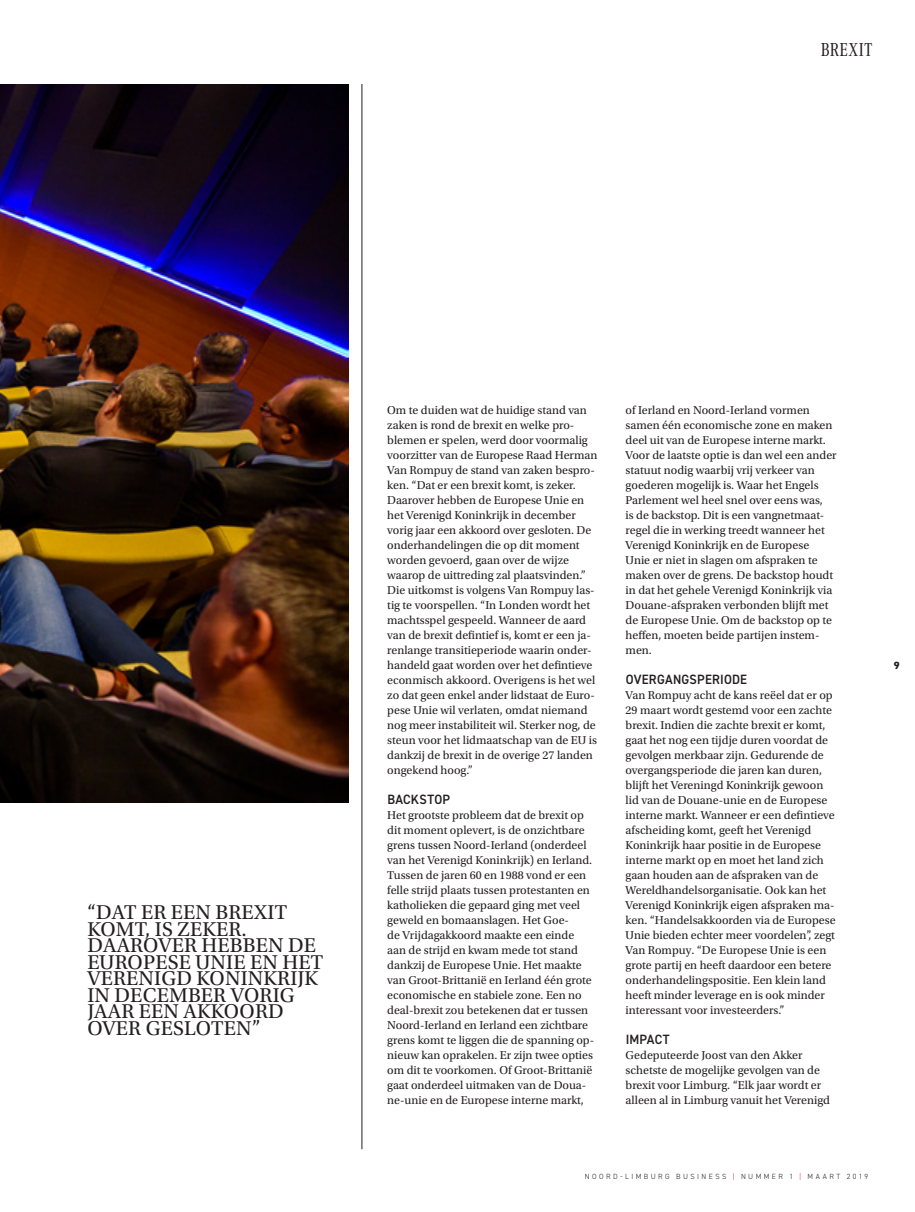
<style>
.page{position:relative;width:915px;height:1212px;background:#fff}
.page>*{position:absolute;margin:0;border:0;box-sizing:border-box;transform-origin:0 0}
.streamer_utopia{font:21px/16.5px "Utopia Std";letter-spacing:.01em;color:#231f20}
.t1{font:19.5px "Corporate A Cond Pro";letter-spacing:.01em;color:#231f20}
.tussenkop_dinn{font:600 13.5px "DIN2014";letter-spacing:.02em;color:#231f20;scale:.95 1}
.platte_tekst{font:12px/15px "Utopia Std";color:#231f20}
.t2{font:800 10.5px "DIN2014";color:#231f20}
.t3{font:300 7.5px "DIN2014";letter-spacing:.325em;color:#231f20}
.s1{color:#d81c23}
</style>
<div class="page">
<img style="left:0;top:84px;width:349px;height:718px">
<hr style="left:361px;top:84px;width:1px;height:1065px;background:#231f20">
<p class="t1" style="left:820px;top:36px;width:53px">BREXIT</p>
<p class="streamer_utopia" style="left:87px;top:904px;width:237px">“DAT ER EEN BREXIT<br>KOMT, IS ZEKER.<br>DAAROVER HEBBEN DE<br>EUROPESE UNIE EN HET<br>VERENIGD KONINKRIJK<br>IN DECEMBER VORIG<br>JAAR EEN AKKOORD<br>OVER GESLOTEN”</p>
<p class="platte_tekst" style="left:387px;top:403px;width:211px">Om te duiden wat de huidige stand van zaken is rond de brexit en welke pro&shy;blemen er spelen, werd door voormalig voorzitter van de Europese Raad Herman Van Rompuy de stand van zaken bespro&shy;ken. “Dat er een brexit komt, is zeker.<br>Daarover hebben de Europese Unie en het Verenigd Koninkrijk in december vorig jaar een akkoord over gesloten. De onderhandelingen die op dit moment worden gevoerd, gaan over de wijze waarop de uittreding zal plaatsvinden.” Die uitkomst is volgens Van Rompuy las&shy;tig te voorspellen. “In Londen wordt het machtsspel gespeeld. Wanneer de aard van de brexit defintief is, komt er een ja&shy;renlange transitieperiode waarin onder&shy;handeld gaat worden over het defintieve econmisch akkoord. Overigens is het wel zo dat geen enkel ander lidstaat de Euro&shy;pese Unie wil verlaten, omdat niemand nog meer instabiliteit wil. Sterker nog, de steun voor het lidmaatschap van de EU is dankzij de brexit in de overige 27 landen ongekend hoog.”</p>
<p class="tussenkop_dinn" style="left:387px;top:790px;width:67px">BACKSTOP</p>
<p class="platte_tekst" style="left:387px;top:808px;width:208px">Het grootste probleem dat de brexit op dit moment oplevert, is de onzichtbare grens tussen Noord-Ierland (onderdeel van het Verenigd Koninkrijk) en Ierland.<br>Tussen de jaren 60 en 1988 vond er een felle strijd plaats tussen protestanten en katholieken die gepaard ging met veel geweld en bomaanslagen. Het Goe-<br>de Vrijdagakkoord maakte een einde aan de strijd en kwam mede tot stand dankzij de Europese Unie. Het maakte van Groot-Brittanië en Ierland één grote economische en stabiele zone. Een no deal-brexit zou betekenen dat er tussen Noord-Ierland en Ierland een zichtbare grens komt te liggen die de spanning op&shy;nieuw kan oprakelen. Er zijn twee opties om dit te voorkomen. Of Groot-Brittanië gaat onderdeel uitmaken van de Doua&shy;ne-unie en de Europese interne markt,</p>
<p class="platte_tekst" style="left:625px;top:403px;width:212px">of Ierland en Noord-Ierland vormen samen één economische zone en maken deel uit van de Europese interne markt.<br>Voor de laatste optie is dan wel een ander statuut nodig waarbij vrij verkeer van goederen mogelijk is. Waar het Engels Parlement wel heel snel over eens was,<br>is de backstop. Dit is een vangnetmaat&shy;regel die in werking treedt wanneer het Verenigd Koninkrijk en de Europese Unie er niet in slagen om afspraken te maken over de grens. De backstop houdt in dat het gehele Verenigd Koninkrijk via Douane-afspraken verbonden blijft met de Europese Unie. Om de backstop op te heffen, moeten beide partijen instem&shy;men.</p>
<p class="tussenkop_dinn" style="left:625px;top:670px;width:129px">OVERGANGSPERIODE</p>
<p class="platte_tekst" style="left:625px;top:688px;width:211px">Van Rompuy acht de kans reëel dat er op 29 maart wordt gestemd voor een zachte brexit. Indien die zachte brexit er komt, gaat het nog een tijdje duren voordat de gevolgen merkbaar zijn. Gedurende de overgangsperiode die jaren kan duren, blijft het Vereningd Koninkrijk gewoon lid van de Douane-unie en de Europese interne markt. Wanneer er een defintieve afscheiding komt, geeft het Verenigd Koninkrijk haar positie in de Europese interne markt op en moet het land zich gaan houden aan de afspraken van de Wereldhandelsorganisatie. Ook kan het Verenigd Koninkrijk eigen afspraken ma&shy;ken. “Handelsakkoorden via de Europese Unie bieden echter meer voordelen”, zegt Van Rompuy. “De Europese Unie is een grote partij en heeft daardoor een betere onderhandelingspositie. Een klein land heeft minder leverage en is ook minder interessant voor investeerders.”</p>
<p class="tussenkop_dinn" style="left:625px;top:1030px;width:48px">IMPACT</p>
<p class="platte_tekst" style="left:625px;top:1048px;width:206px">Gedeputeerde Joost van den Akker schetste de mogelijke gevolgen van de brexit voor Limburg. “Elk jaar wordt er alleen al in Limburg vanuit het Verenigd</p>
<p class="t2" style="left:893px;top:658px;width:7px">9</p>
<p class="t3" style="left:584px;top:1172px;width:285px">NOORD-LIMBURG BUSINESS <span class="s1">|</span> NUMMER 1 <span class="s1">|</span> MAART 2019</p>
</div>
